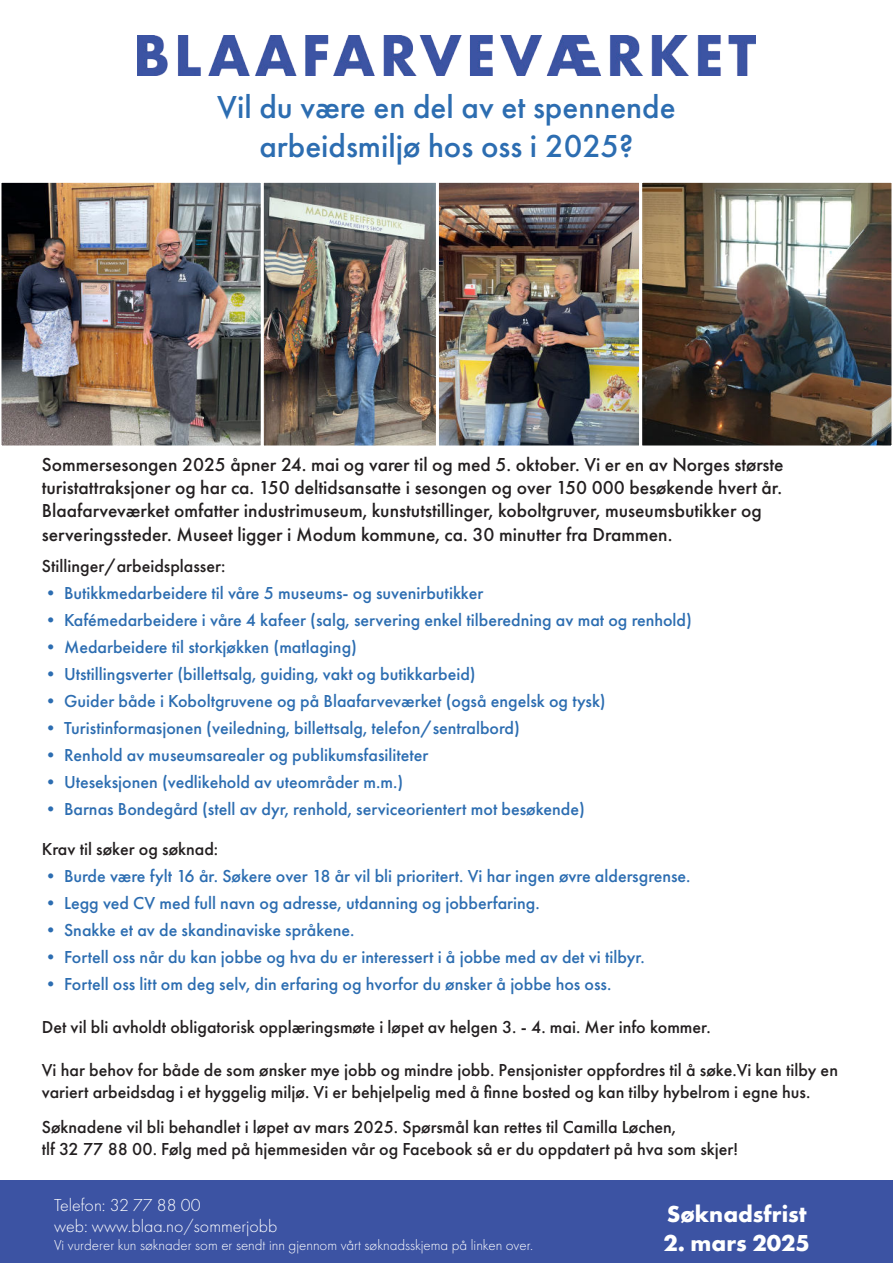
<style>
.page{position:relative;width:893px;height:1263px;background:#fff}
.page>*{position:absolute;margin:0;border:0;box-sizing:border-box;transform-origin:0 0}
.t1{font:500 33px/39.6px "Futura PT";color:#2c6db1;text-align:center}
.t2{font:700 24px "Futura PT";color:#fff}
.t3{font:500 19.5px/23.4px "Futura PT";color:#231f20}
.t4{font:500 18px "Futura PT";color:#2c6db1}
.t5{font:500 18px/21.6px "Futura PT";color:#231f20}
.t6{font:300 18px/21.6px "Futura PT";color:#fff}
.t7{font:300 15px "Futura PT";color:#fff}
</style>
<div class="page">
<div style="left:0;top:1180px;width:893px;height:83px;background:#3c53a3"></div>
<img style="left:137px;top:35px;width:619px;height:40px">
<img style="left:264px;top:184px;width:374px;height:260px">
<div style="left:260px;top:180px;width:179px;height:268px;border:3px solid #fff"></div>
<div style="left:436px;top:180px;width:206px;height:268px;border:3px solid #fff"></div>
<img style="left:639px;top:180px;width:253px;height:268px">
<img style="left:1px;top:180px;width:263px;height:268px">
<h1 class="t1" style="left:217px;top:89px;width:460px">Vil du være en del av et spennende arbeidsmiljø hos oss i 2025?</h1>
<p class="t3" style="left:42px;top:454px;width:743px">Sommersesongen 2025 åpner 24. mai og varer til og med 5. oktober. Vi er en av Norges største turistattraksjoner og har ca. 150 deltidsansatte i sesongen og over 150 000 besøkende hvert år.<br>Blaafarveværket omfatter industrimuseum, kunstutstillinger, koboltgruver, museumsbutikker og serveringssteder. Museet ligger i Modum kommune, ca. 30 minutter fra Drammen.</p>
<p class="t5" style="left:42px;top:557px;width:185px">Stillinger/arbeidsplasser:</p>
<p class="t4" style="left:42px;top:585px;width:443px">• Butikkmedarbeidere til våre 5 museums- og suvenirbutikker</p>
<p class="t4" style="left:42px;top:612px;width:652px">• Kafémedarbeidere i våre 4 kafeer (salg, servering enkel tilberedning av mat og renhold)</p>
<p class="t4" style="left:42px;top:639px;width:317px">• Medarbeidere til storkjøkken (matlaging)</p>
<p class="t4" style="left:42px;top:666px;width:435px">• Utstillingsverter (billettsalg, guiding, vakt og butikkarbeid)</p>
<p class="t4" style="left:42px;top:693px;width:565px">• Guider både i Koboltgruvene og på Blaafarveværket (også engelsk og tysk)</p>
<p class="t4" style="left:42px;top:720px;width:480px">• Turistinformasjonen (veiledning, billettsalg, telefon/sentralbord)</p>
<p class="t4" style="left:42px;top:747px;width:388px">• Renhold av museumsarealer og publikumsfasiliteter</p>
<p class="t4" style="left:42px;top:774px;width:363px">• Uteseksjonen (vedlikehold av uteområder m.m.)</p>
<p class="t4" style="left:42px;top:801px;width:545px">• Barnas Bondegård (stell av dyr, renhold, serviceorientert mot besøkende)</p>
<p class="t5" style="left:42px;top:839px;width:178px">Krav til søker og søknad:</p>
<p class="t4" style="left:42px;top:868px;width:650px">• Burde være fylt 16 år. Søkere over 18 år vil bli prioritert. Vi har ingen øvre aldersgrense.</p>
<p class="t4" style="left:42px;top:895px;width:499px">• Legg ved CV med full navn og adresse, utdanning og jobberfaring.</p>
<p class="t4" style="left:42px;top:922px;width:314px">• Snakke et av de skandinaviske språkene.</p>
<p class="t4" style="left:42px;top:949px;width:605px">• Fortell oss når du kan jobbe og hva du er interessert i å jobbe med av det vi tilbyr.</p>
<p class="t4" style="left:42px;top:976px;width:571px">• Fortell oss litt om deg selv, din erfaring og hvorfor du ønsker å jobbe hos oss.</p>
<p class="t5" style="left:42px;top:1017px;width:670px">Det vil bli avholdt obligatorisk opplæringsmøte i løpet av helgen 3. - 4. mai. Mer info kommer.</p>
<p class="t5" style="left:42px;top:1061px;width:798px">Vi har behov for både de som ønsker mye jobb og mindre jobb. Pensjonister oppfordres til å søke.Vi kan tilby en variert arbeidsdag i et hyggelig miljø. Vi er behjelpelig med å finne bosted og kan tilby hybelrom i egne hus.</p>
<p class="t5" style="left:42px;top:1117px;width:698px">Søknadene vil bli behandlet i løpet av mars 2025. Spørsmål kan rettes til Camilla Løchen,<br>tlf 32 77 88 00. Følg med på hjemmesiden vår og Facebook så er du oppdatert på hva som skjer!</p>
<p class="t6" style="left:54px;top:1195px;width:225px">Telefon: 32 77 88 00<br>web: www.blaa.no/sommerjobb</p>
<p class="t7" style="left:54px;top:1239px;width:480px">Vi vurderer kun søknader som er sendt inn gjennom vårt søknadsskjema på linken over.</p>
<h2 class="t2" style="left:667px;top:1199px;width:141px">Søknadsfrist</h2>
<h2 class="t2" style="left:663px;top:1228px;width:148px">2. mars 2025</h2>
</div>
